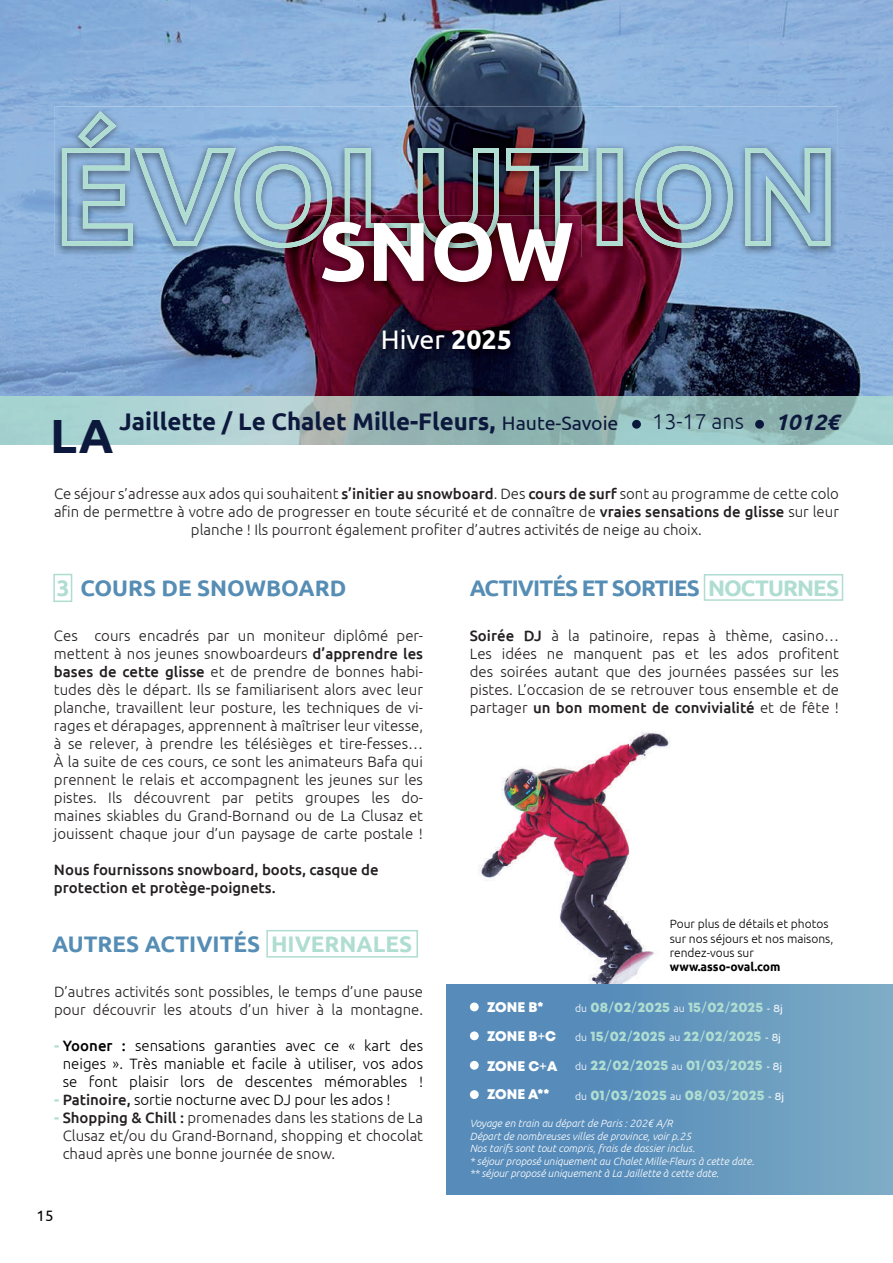
<style>
.page{position:relative;width:893px;height:1263px;background:#fff}
.page>*{position:absolute;margin:0;border:0;box-sizing:border-box;transform-origin:0 0}
.t1{font:700 83.25px "Ubuntu";color:#fff}
.t2{font:700 48px "Ubuntu";color:#0c193d}
.t3{font:26.85px "Ubuntu";color:#fff}
.t4{font:700 24px "Ubuntu";color:#0c193d}
.t5{font:700 22.5px "Ubuntu";color:#568db4}
.t6{font:700 22.5px "Ubuntu";letter-spacing:-.04em;color:#568db4}
.t7{font:italic 700 22.5px "Ubuntu";color:#0c193d}
.t8{font:300 21.45px "Ubuntu";color:#0c193d}
.t9{font:300 15px/18px "Ubuntu";color:#231f20;text-align:justify}
.t10{font:300 15px/18px "Ubuntu";color:#000001;text-align:center}
.t11{font:500 15px/18px "Ubuntu";color:#231f20}
.t12{font:15px "Ubuntu";color:#000001}
.t13{font:13.95px/29.2px "Mont Heavy DEMO";color:#afddd1}
.t14{font:13.95px/29.4px "Mont Heavy DEMO";color:#fff;text-align:justify}
.t15{font:300 12px/14.4px "Ubuntu";color:#000001}
.t16{font:700 12px "Ubuntu";color:#000001}
.t17{font:italic 300 10.5px/12.6px "Ubuntu";color:#fff}
.s1{font-weight:700}
.s2{font-weight:400;font-size:19.5px}
.s3{font-weight:500}
.s4{color:#afddd1}
.s5{font-weight:700;color:#afddd1}
.s6{font-weight:500;color:#231f20}
.s7{font-family:"Ubuntu";font-weight:300;font-size:10.5px;color:#fff}
.s8{font-family:"Varela Round"}
.s9{font-family:"Varela Round";font-size:10.5px;color:#fff}
</style>
<div class="page">
<img style="left:0;top:0;width:893px;height:444px">
<img style="left:478px;top:731px;width:192px;height:253px">
<div style="left:53px;top:574px;width:19px;height:28px;border:2px solid #afddd1"></div>
<div style="left:704px;top:574px;width:139px;height:27px;border:2px solid #afddd1"></div>
<div style="left:266px;top:930px;width:152px;height:27px;border:2px solid #afddd1"></div>
<img style="left:378px;top:324px;width:143px;height:37px">
<img style="left:55px;top:106px;width:783px;height:151px">
<svg style="left:62px;top:111px;width:768px;height:137px;background:#829ab4"></svg>
<img style="left:313px;top:215px;width:268px;height:78px">
<img style="left:313px;top:215px;width:247px;height:33px">
<div style="left:446px;top:984px;width:447px;height:210px;background:linear-gradient(to right,#4e84b7,#79a9c4)"></div>
<div style="left:470px;top:1002px;width:9px;height:9px;background:#fff;border-radius:50%"></div>
<div style="left:470px;top:1031px;width:9px;height:9px;background:#fff;border-radius:50%"></div>
<div style="left:470px;top:1061px;width:9px;height:9px;background:#fff;border-radius:50%"></div>
<div style="left:470px;top:1090px;width:9px;height:9px;background:#fff;border-radius:50%"></div>
<div style="left:632px;top:420px;width:9px;height:9px;background:#0a183c;border-radius:50%"></div>
<div style="left:755px;top:420px;width:9px;height:9px;background:#0a183c;border-radius:50%"></div>
<h1 class="t1" style="left:319px;top:201px;width:257px">SNOW</h1>
<h3 class="t3" style="left:381px;top:323px;width:133px">Hiver <span class="s1">2025</span></h3>
<h3 class="t4" style="left:119px;top:406px;width:501px">Jaillette / Le Chalet Mille-Fleurs, <span class="s2">Haute-Savoie</span></h3>
<h3 class="t8" style="left:652px;top:409px;width:93px">13-17 ans</h3>
<h3 class="t7" style="left:775px;top:408px;width:65px">1012€</h3>
<h2 class="t2" style="left:50px;top:407px;width:65px">LA</h2>
<p class="t9" style="left:54px;top:484px;width:786px;text-align:center">Ce séjour s’adresse aux ados qui souhaitent <span class="s3">s’initier au snowboard</span>. Des <span class="s3">cours de surf</span> sont au programme de cette colo afin de permettre à votre ado de progresser en toute sécurité et de connaître de <span class="s3">vraies sensations de glisse</span> sur leur planche ! Ils pourront également profiter d’autres activités de neige au choix.</p>
<h3 class="t5" style="left:57px;top:574px;width:291px"><span class="s4">3</span> COURS DE SNOWBOARD</h3>
<p class="t9" style="left:54px;top:626px;width:371px">Ces cours encadrés par un moniteur diplômé per&shy;mettent à nos jeunes snowboardeurs <span class="s3">d’apprendre les bases de cette glisse</span> et de prendre de bonnes habi&shy;tudes dès le départ. Ils se familiarisent alors avec leur planche, travaillent leur posture, les techniques de vi&shy;rages et dérapages, apprennent à maîtriser leur vitesse, à se relever, à prendre les télésièges et tire-fesses… À la suite de ces cours, ce sont les animateurs Bafa qui prennent le relais et accompagnent les jeunes sur les pistes. Ils découvrent par petits groupes les do&shy;maines skiables du Grand-Bornand ou de La Clusaz et jouissent chaque jour d’un paysage de carte postale !</p>
<p class="t11" style="left:54px;top:860px;width:326px">Nous fournissons snowboard, boots, casque de protection et protège-poignets.</p>
<h3 class="t5" style="left:52px;top:930px;width:362px">AUTRES ACTIVITÉS <span class="s4">HIVERNALES</span></h3>
<p class="t9" style="left:54px;top:982px;width:371px">D’autres activités sont possibles, le temps d’une pause pour découvrir les atouts d’un hiver à la montagne.</p>
<p class="t10" style="left:54px;top:1036px;width:371px"><span class="s5">-</span> <span class="s3">Yooner :</span> sensations garanties avec ce « kart des neiges ». Très maniable et facile à utiliser, vos ados se font plaisir lors de descentes mémorables !</p>
<p class="t10" style="left:54px;top:1090px;width:338px"><span class="s5">-</span> <span class="s6">Patinoire,</span> sortie nocturne avec DJ pour les ados !</p>
<p class="t9" style="left:63px;top:1108px;width:362px;text-indent:-9px"><span class="s5">-</span> <span class="s3">Shopping &amp; Chill :</span> promenades dans les stations de La Clusaz et/ou du Grand-Bornand, shopping et chocolat chaud après une bonne journée de snow.</p>
<p class="t12" style="left:37px;top:1206px;width:18px">15</p>
<h3 class="t6" style="left:470px;top:574px;width:371px">ACTIVITÉS ET SORTIES <span class="s4">NOCTURNES</span></h3>
<p class="t9" style="left:470px;top:626px;width:371px"><span class="s3">Soirée DJ</span> à la patinoire, repas à thème, casino… Les idées ne manquent pas et les ados profitent des soirées autant que des journées passées sur les pistes. L’occasion de se retrouver tous ensemble et de partager <span class="s3">un bon moment de convivialité</span> et de fête !</p>
<p class="t15" style="left:670px;top:916px;width:165px">Pour plus de détails et photos sur nos séjours et nos maisons, rendez-vous sur</p>
<p class="t16" style="left:670px;top:960px;width:112px">www.asso-oval.com</p>
<p class="t14" style="left:487px;top:993px;width:58px">ZONE B*</p>
<p class="t13" style="left:575px;top:993px;width:209px"><span class="s7">du</span> 08<span class="s8">/</span>02<span class="s8">/</span>2025 <span class="s7">au</span> 15<span class="s8">/</span>02<span class="s8">/</span>2025 <span class="s9">- 8j</span></p>
<p class="t14" style="left:487px;top:1022px;width:72px">ZONE B<span class="s8">+</span>C ZONE C<span class="s8">+</span>A ZONE A**</p>
<p class="t13" style="left:575px;top:1022px;width:210px"><span class="s7">du</span> 15<span class="s8">/</span>02<span class="s8">/</span>2025 <span class="s7">au</span> 22<span class="s8">/</span>02<span class="s8">/</span>2025 <span class="s9">- 8j </span><span class="s7">du</span> 22<span class="s8">/</span>02<span class="s8">/</span>2025 <span class="s7">au</span> 01<span class="s8">/</span>03<span class="s8">/</span>2025 <span class="s9">- 8j </span><span class="s7">du</span> 01<span class="s8">/</span>03<span class="s8">/</span>2025 <span class="s7">au</span> 08<span class="s8">/</span>03<span class="s8">/</span>2025 <span class="s9">- 8j</span></p>
<p class="t17" style="left:470px;top:1116px;width:286px">Voyage en train au départ de Paris : 202€ A/R<br>Départ de nombreuses villes de province, voir p.25<br>Nos tarifs sont tout compris, frais de dossier inclus.<br>* séjour proposé uniquement au Chalet Mille-Fleurs à cette date. ** séjour proposé uniquement à La Jaillette à cette date.</p>
</div>
